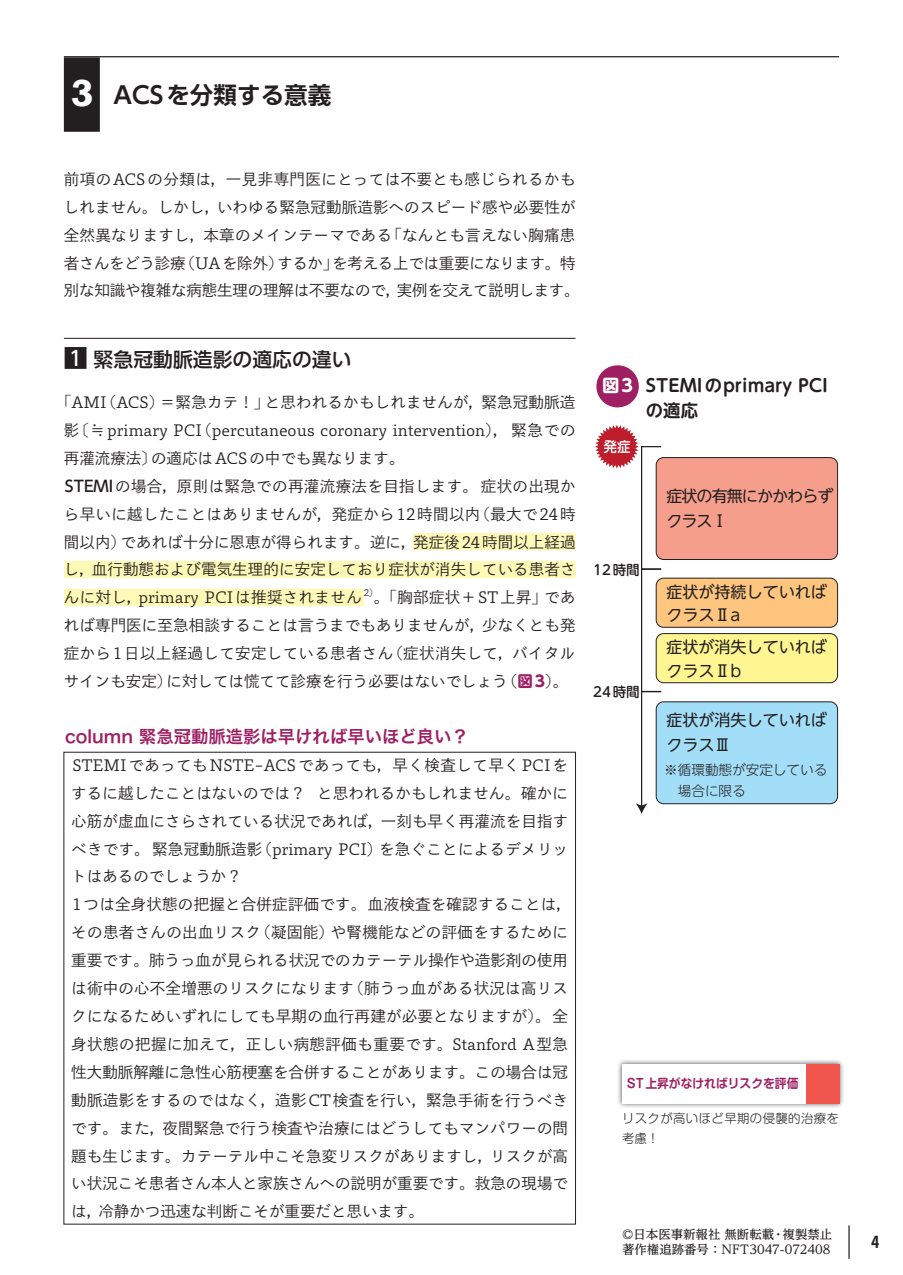
<style>
.page{position:relative;width:903px;height:1275px;background:#fff}
.page>*{position:absolute;margin:0;border:0;box-sizing:border-box;transform-origin:0 0}
.t1{font:700 23.62px "UD Shin Go Pr 6 N De";color:#231f20}
.t2{font:500 19.78px "UD Shin Go Pr 6 N";color:#231f20}
.t3{font:700 18.55px "Acumin Pro Cond";color:#231f20}
.t4{font:17.32px "Hiragino Sans Pr 6 N W6";color:#9e1f62}
.t5{font:700 17.32px/24.8px "UD Shin M Go Pr 6 N De";color:#231f20}
.t6{font:16.1px/23.4px "UD Shin M Go Pr 6 N";color:#231f20}
.t7{font:16.1px/24.7px "UD Shin M Go Pr 6 N";letter-spacing:-.06em;color:#231f20}
.t8{font:15.58px/27.8px "P Bunkyu Go Pr 6 N R";letter-spacing:.005em;color:#231f20}
.t9{font:500 14.17px "UD Shin M Go Pr 6 N";color:#fff;scale:.96 1}
.t10{font:300 13.65px/21px "UD Shin M Go Pr 6 N";color:#231f20}
.t11{font:500 13.65px "UD Shin M Go Pr 6 N";color:#231f20}
.t12{font:500 12.42px/14.9px "UD Reimin Pr 6 N";color:#231f20}
.t13{font:300 12.42px/19.8px "Shin M Go Pr 6 N";letter-spacing:.03em;color:#231f20}
.t14{font:700 12.42px "Shin M Go Pr 6 N De";color:#9e1f62;scale:.95 1}
.s1{font-family:"Rockwell";font-size:35.35px;color:#fff}
.s2{font-size:23.8px}
.s3{font-family:"UD Shin Go Pr 6 N";font-weight:500}
.s4{font-family:"UD Shin M Go Pr 6 N";font-weight:700;color:#9e1f62}
.s5{font-family:"UD Shin M Go Pr 6 N";color:#fff}
</style>
<div class="page">
<hr style="left:848px;top:1226px;width:2px;height:32px;background:#231f20">
<hr style="left:64px;top:56px;width:775px;height:1px;background:#231f20">
<div style="left:64px;top:57px;width:36px;height:75px;background:#231f20"></div>
<hr style="left:64px;top:338px;width:511px;height:1px;background:#231f20">
<div style="left:413px;top:533px;width:162px;height:17px;background:#fff9b8"></div>
<div style="left:64px;top:561px;width:511px;height:17px;background:#fff9b8"></div>
<div style="left:64px;top:589px;width:300px;height:17px;background:#fff9b8"></div>
<div style="left:656px;top:458px;width:181px;height:101px;background:#f69e8c;border-radius:7px"></div>
<div style="left:656px;top:457px;width:182px;height:103px;border:1px solid #231f20;border-radius:7px"></div>
<div style="left:656px;top:578px;width:181px;height:49px;background:#fdc57e;border-radius:7px"></div>
<div style="left:656px;top:578px;width:182px;height:49px;border:1px solid #231f20;border-radius:7px"></div>
<div style="left:656px;top:634px;width:181px;height:49px;background:#fff691;border-radius:7px"></div>
<div style="left:656px;top:633px;width:182px;height:50px;border:1px solid #231f20;border-radius:7px"></div>
<div style="left:656px;top:702px;width:181px;height:102px;background:#a2def8;border-radius:7px"></div>
<div style="left:656px;top:702px;width:182px;height:102px;border:1px solid #231f20;border-radius:7px"></div>
<svg style="left:595px;top:425px;width:43px;height:43px"></svg>
<div style="left:641px;top:446px;width:21px;height:124px;border:1px solid #231f20"></div>
<div style="left:641px;top:568px;width:21px;height:124px;border:1px solid #231f20"></div>
<svg style="left:636px;top:690px;width:26px;height:124px"></svg>
<hr style="left:617px;top:365px;width:1px;height:42px;background:#9e1f62">
<div style="left:616px;top:1059px;width:229px;height:50px;background:#231f20;opacity:.75"></div>
<div style="left:622px;top:1064px;width:217px;height:39px;background:#fff"></div>
<div style="left:806px;top:1064px;width:33px;height:39px;background:#f0554e"></div>
<h1 class="t1" style="left:71px;top:76px;width:262px"><span class="s1">3</span> ACSを分類する意義</h1>
<p class="t8" style="left:64px;top:165px;width:517px">前項のACSの分類は，一見非専門医にとっては不要とも感じられるかもしれません。しかし，いわゆる緊急冠動脈造影へのスピード感や必要性が全然異なりますし，本章のメインテーマである「なんとも言えない胸痛患者さんをどう診療（UAを除外）するか」を考える上では重要になります。特別な知識や複雑な病態生理の理解は不要なので，実例を交えて説明します。</p>
<p class="t2" style="left:64px;top:344px;width:289px"><span class="s2">1</span> 緊急冠動脈造影の適応の違い</p>
<p class="t8" style="left:64px;top:389px;width:513px;text-indent:-8px">「AMI（ACS）＝緊急カテ！」と思われるかもしれませんが，緊急冠動脈造影〔≒primary PCI（percutaneous coronary intervention），緊急での再灌流療法〕の適応はACSの中でも異なります。<br><span class="s3">STEMI</span>の場合，原則は緊急での再灌流療法を目指します。症状の出現から早いに越したことはありませんが，発症から12時間以内（最大で24時間以内）であれば十分に恩恵が得られます。逆に，発症後24時間以上経過し，血行動態および電気生理的に安定しており症状が消失している患者さんに対し，primary PCIは推奨されません <sup>2）</sup>。「胸部症状＋ST上昇」であれば専門医に至急相談することは言うまでもありませんが，少なくとも発症から1日以上経過して安定している患者さん（症状消失して，バイタルサインも安定）に対しては慌てて診療を行う必要はないでしょう（<span class="s4">図3</span>）。</p>
<p class="t4" style="left:65px;top:721px;width:405px">column 緊急冠動脈造影は早ければ早いほど良い？</p>
<p class="t8" style="left:71px;top:751px;width:502px">STEMIであってもNSTE-ACSであっても，早く検査して早くPCIをするに越したことはないのでは？ と思われるかもしれません。確かに心筋が虚血にさらされている状況であれば，一刻も早く再灌流を目指すべきです。緊急冠動脈造影（primary PCI）を急ぐことによるデメリットはあるのでしょうか？<br>1つは全身状態の把握と合併症評価です。血液検査を確認することは，その患者さんの出血リスク（凝固能）や腎機能などの評価をするために重要です。肺うっ血が見られる状況でのカテーテル操作や造影剤の使用は術中の心不全増悪のリスクになります（肺うっ血がある状況は高リスクになるためいずれにしても早期の血行再建が必要となりますが）。全身状態の把握に加えて，正しい病態評価も重要です。Stanford A型急性大動脈解離に急性心筋梗塞を合併することがあります。この場合は冠動脈造影をするのではなく，造影CT検査を行い，緊急手術を行うべきです。また，夜間緊急で行う検査や治療にはどうしてもマンパワーの問題も生じます。カテーテル中こそ急変リスクがありますし，リスクが高い状況こそ患者さん本人と家族さんへの説明が重要です。救急の現場では，冷静かつ迅速な判断こそが重要だと思います。</p>
<p class="t5" style="left:646px;top:372px;width:184px;text-indent:-44px"><span class="s5">図3</span> STEMIのprimary PCIの適応</p>
<p class="t9" style="left:603px;top:435px;width:30px">発症</p>
<p class="t11" style="left:593px;top:558px;width:48px">12時間</p>
<p class="t11" style="left:593px;top:680px;width:48px">24時間</p>
<p class="t7" style="left:666px;top:482px;width:169px">症状の有無にかかわらずクラスⅠ</p>
<p class="t6" style="left:666px;top:579px;width:162px">症状が持続していればクラスⅡa</p>
<p class="t6" style="left:666px;top:634px;width:162px">症状が消失していればクラスⅡb</p>
<p class="t6" style="left:666px;top:707px;width:162px;line-height:24.7px">症状が消失していればクラスⅢ</p>
<p class="t10" style="left:664px;top:759px;width:165px">※循環動態が安定している　場合に限る</p>
<p class="t14" style="left:627px;top:1073px;width:182px">ST上昇がなければリスクを評価</p>
<p class="t13" style="left:622px;top:1107px;width:218px">リスクが高いほど早期の侵襲的治療を考慮！</p>
<p class="t12" style="left:622px;top:1227px;width:212px">©日本医事新報社 無断転載・複製禁止著作権追跡番号：NFT3047-072408</p>
<p class="t3" style="left:871px;top:1229px;width:10px">4</p>
</div>
